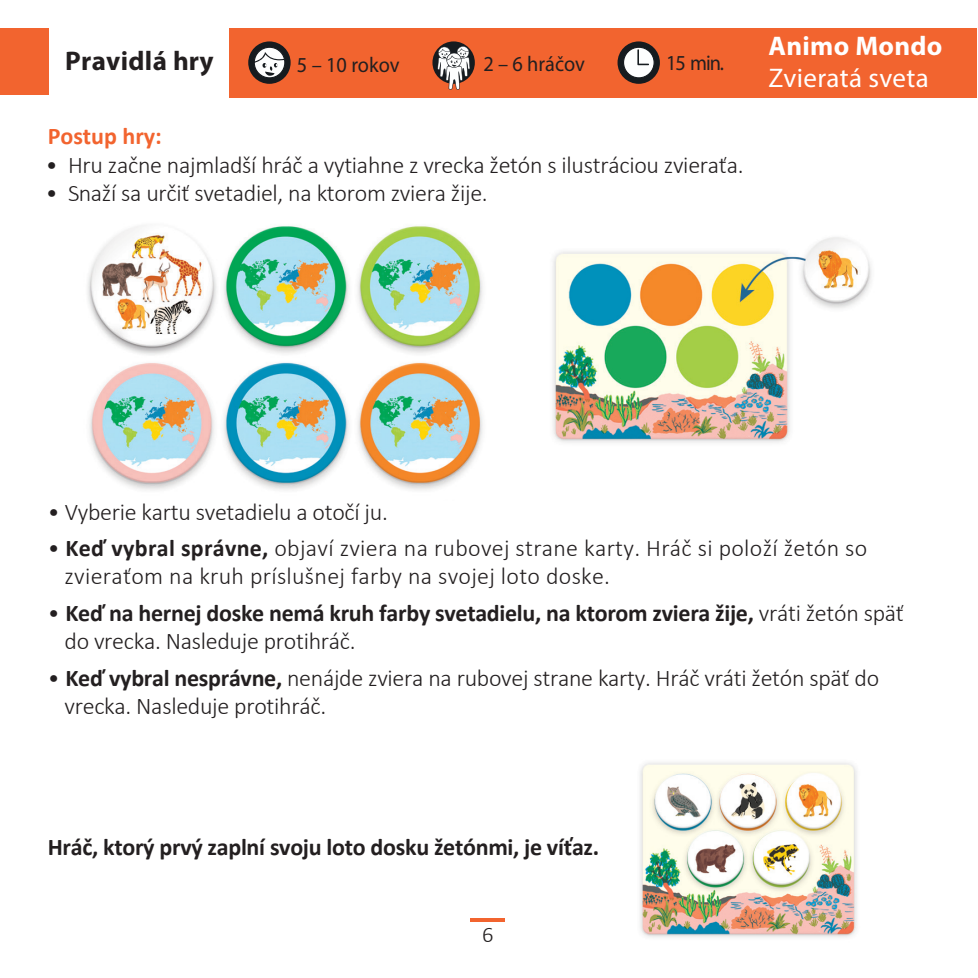
<style>
.page{position:relative;width:978px;height:978px;background:#fff}
.page>*{position:absolute;margin:0;border:0;box-sizing:border-box;transform-origin:0 0}
.t1{font:27px "Myriad Pro";letter-spacing:.01em;color:#fff}
.t2{font:700 27px "Myriad Pro";letter-spacing:.01em;color:#231f20}
.t3{font:700 27px "Myriad Pro";letter-spacing:.01em;color:#fff}
.t4{font:300 24px/28.2px "Calibri";letter-spacing:-.01em;color:#231f20}
.t5{font:700 24px/28.2px "Calibri";letter-spacing:-.01em;color:#231f20}
.t6{font:300 24px/28.2px "Calibri";letter-spacing:.01em;color:#231f20}
.t7{font:700 24px "Calibri";color:#f2642f}
.t8{font:300 22.5px "Calibri";color:#231f20}
.t9{font:21.3px "Myriad Pro";color:#231f20;scale:.95 1}
.s1{font-weight:700}
.s2{font-weight:300}
</style>
<div class="page">
<hr style="left:471px;top:918px;width:34px;height:4px;background:#f2642f">
<img style="left:87px;top:226px;width:396px;height:264px">
<img style="left:553px;top:237px;width:319px;height:206px">
<img style="left:640px;top:762px;width:217px;height:176px">
<div style="left:230px;top:28px;width:747px;height:69px;background:#f2642f"></div>
<div style="left:0;top:28px;width:49px;height:67px;background:#f2642f"></div>
<div style="left:248px;top:41px;width:43px;height:43px;background:#161b1f;border-radius:50%"></div>
<svg style="left:254px;top:47px;width:31px;height:31px"></svg>
<svg style="left:432px;top:41px;width:43px;height:43px"></svg>
<svg style="left:437px;top:46px;width:33px;height:44px"></svg>
<svg style="left:617px;top:41px;width:43px;height:43px"></svg>
<svg style="left:623px;top:47px;width:32px;height:31px"></svg>
<p class="t2" style="left:65px;top:45px;width:150px">Pravidlá hry</p>
<p class="t9" style="left:297px;top:52px;width:109px">5 – 10 rokov</p>
<p class="t9" style="left:483px;top:51px;width:109px">2 – 6 hráčov</p>
<p class="t9" style="left:666px;top:49px;width:63px">15 min.</p>
<p class="t7" style="left:48px;top:119px;width:116px">Postup hry:</p>
<p class="t4" style="left:46px;top:149px;width:699px">• Hru začne najmladší hráč a vytiahne z vrecka žetón s ilustráciou zvieraťa.</p>
<p class="t4" style="left:46px;top:178px;width:443px">• Snaží sa určiť svetadiel, na ktorom zviera žije.</p>
<p class="t3" style="left:768px;top:30px;width:176px">Animo Mondo</p>
<p class="t1" style="left:768px;top:62px;width:162px">Zvieratá sveta</p>
<p class="t4" style="left:48px;top:496px;width:342px">• Vyberie kartu svetadielu a otočí ju.</p>
<p class="t6" style="left:65px;top:533px;width:804px;text-indent:-17px">• <span class="s1">Keď vybral správne,</span> objaví zviera na rubovej strane karty. Hráč si položí žetón so zvieraťom na kruh príslušnej farby na svojej loto doske.</p>
<p class="t5" style="left:65px;top:599px;width:841px;text-indent:-17px"><span class="s2">•</span> Keď na hernej doske nemá kruh farby svetadielu, na ktorom zviera žije, <span class="s2">vráti žetón späť do vrecka. Nasleduje protihráč.</span></p>
<p class="t4" style="left:65px;top:663px;width:816px;text-indent:-17px">• <span class="s1">Keď vybral nesprávne,</span> nenájde zviera na rubovej strane karty. Hráč vráti žetón späť do vrecka. Nasleduje protihráč.</p>
<p class="t5" style="left:48px;top:833px;width:553px">Hráč, ktorý prvý zaplní svoju loto dosku žetónmi, je víťaz.</p>
<p class="t8" style="left:482px;top:921px;width:13px">6</p>
</div>
